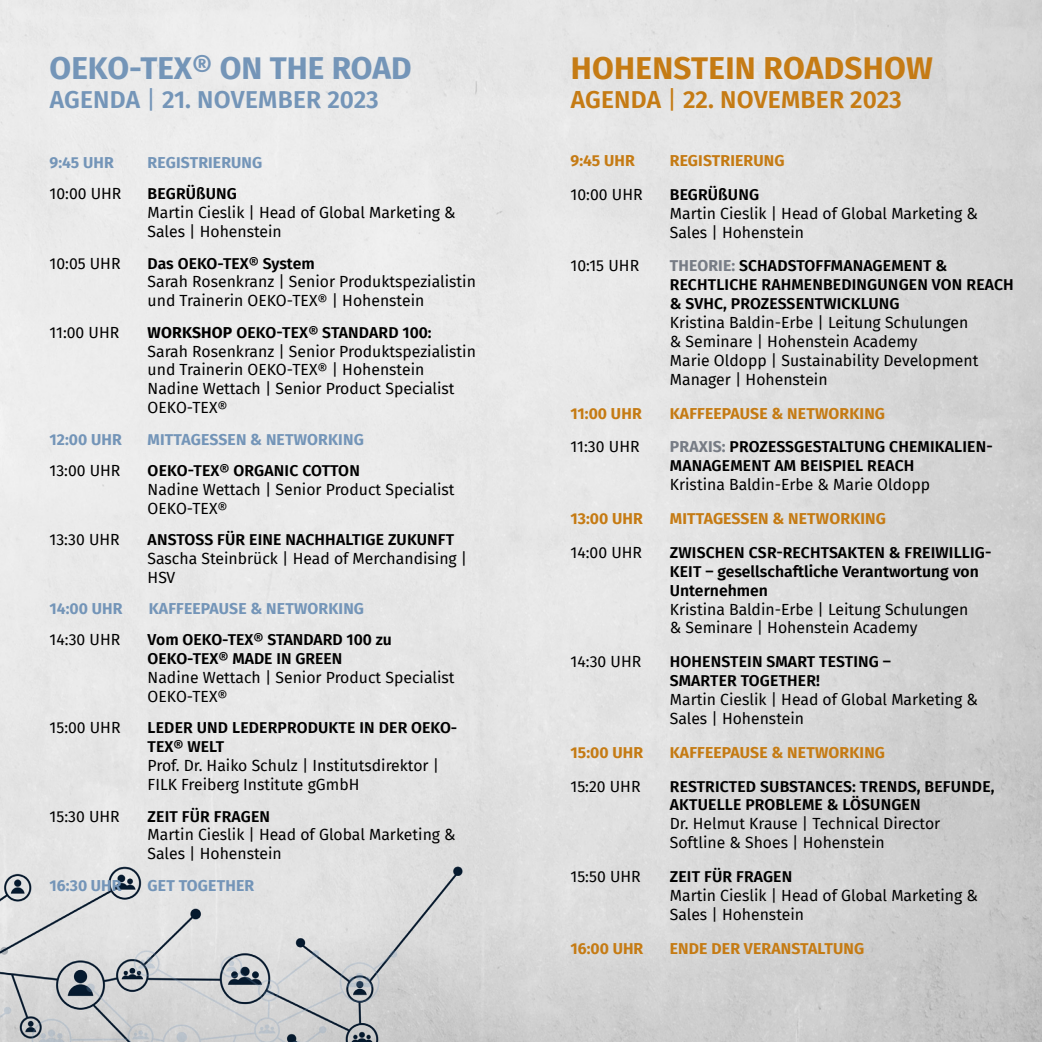
<style>
.page{position:relative;width:1042px;height:1042px;background:#fff}
.page>*{position:absolute;margin:0;border:0;box-sizing:border-box;transform-origin:0 0}
.t1{font:700 31.5px "Fira Sans";color:#7495b8}
.t2{font:700 31.5px "Fira Sans";letter-spacing:.01em;color:#c57b14}
.t3{font:600 24.5px "Fira Sans";letter-spacing:.01em;color:#7495b8}
.t4{font:600 24.5px "Fira Sans";letter-spacing:.01em;color:#c57b14}
.t5{font:15.75px/18.9px "Fira Sans";color:#000}
.t6{font:600 15.75px/18.9px "Fira Sans";letter-spacing:.01em;color:#000}
.t7{font:700 15.75px "Fira Sans";letter-spacing:.01em;color:#c57b14}
.t8{font:700 15.75px "Fira Sans";letter-spacing:.01em;color:#7495b8}
.s1{font-weight:400}
.s2{font-weight:600}
.s3{font-weight:700}
.s4{font-weight:700;color:#777c85}
</style>
<div class="page">
<img style="left:0;top:0;width:1042px;height:1042px">
<p class="t1" style="left:50px;top:42px;width:363px">OEKO-TEX® ON THE ROAD</p>
<p class="t3" style="left:50px;top:80px;width:331px">AGENDA <span class="s1">|</span> 21. NOVEMBER 2023</p>
<p class="t8" style="left:50px;top:149px;width:66px">9:45 UHR</p>
<p class="t8" style="left:148px;top:149px;width:116px">REGISTRIERUNG</p>
<p class="t5" style="left:50px;top:184px;width:73px">10:00 UHR</p>
<p class="t5" style="left:148px;top:184px;width:310px"><span class="s2">BEGRÜßUNG<br></span>Martin Cieslik | Head of Global Marketing &amp;<br>Sales | Hohenstein</p>
<p class="t5" style="left:50px;top:253px;width:72px">10:05 UHR</p>
<p class="t5" style="left:148px;top:253px;width:330px"><span class="s2">Das OEKO-TEX® System<br></span>Sarah Rosenkranz | Senior Produktspezialistin und Trainerin OEKO-TEX® | Hohenstein</p>
<p class="t5" style="left:50px;top:322px;width:71px">11:00 UHR</p>
<p class="t5" style="left:148px;top:322px;width:330px"><span class="s3">WORKSHOP</span> <span class="s2">OEKO-TEX® STANDARD 100:<br></span>Sarah Rosenkranz | Senior Produktspezialistin und Trainerin OEKO-TEX® | Hohenstein Nadine Wettach | Senior Product Specialist OEKO-TEX®</p>
<p class="t8" style="left:50px;top:426px;width:74px">12:00 UHR</p>
<p class="t8" style="left:148px;top:426px;width:218px">MITTAGESSEN &amp; NETWORKING</p>
<p class="t5" style="left:50px;top:460px;width:72px">13:00 UHR</p>
<p class="t5" style="left:148px;top:460px;width:308px"><span class="s2">OEKO-TEX® ORGANIC COTTON<br></span>Nadine Wettach | Senior Product Specialist<br>OEKO-TEX®</p>
<p class="t5" style="left:50px;top:530px;width:72px">13:30 UHR</p>
<p class="t5" style="left:148px;top:530px;width:321px"><span class="s2">ANSTOSS FÜR EINE NACHHALTIGE ZUKUNFT<br></span>Sascha Steinbrück | Head of Merchandising |<br>HSV</p>
<p class="t8" style="left:50px;top:595px;width:75px">14:00 UHR</p>
<p class="t8" style="left:149px;top:595px;width:217px">KAFFEEPAUSE &amp; NETWORKING</p>
<p class="t5" style="left:50px;top:630px;width:72px">14:30 UHR</p>
<p class="t5" style="left:148px;top:630px;width:308px"><span class="s2">Vom OEKO-TEX® STANDARD 100 zu<br>OEKO-TEX® MADE IN GREEN<br></span>Nadine Wettach | Senior Product Specialist<br>OEKO-TEX®</p>
<p class="t5" style="left:50px;top:718px;width:72px">15:00 UHR</p>
<p class="t5" style="left:148px;top:718px;width:311px"><span class="s2">LEDER UND LEDERPRODUKTE IN DER OEKO-<br>TEX® WELT<br></span>Prof. Dr. Haiko Schulz | Institutsdirektor |<br>FILK Freiberg Institute gGmbH</p>
<p class="t5" style="left:50px;top:806px;width:72px">15:30 UHR</p>
<p class="t5" style="left:148px;top:806px;width:310px"><span class="s2">ZEIT FÜR FRAGEN<br></span>Martin Cieslik | Head of Global Marketing &amp;<br>Sales | Hohenstein</p>
<p class="t8" style="left:50px;top:872px;width:73px">16:30 UHR</p>
<p class="t8" style="left:148px;top:872px;width:108px">GET TOGETHER</p>
<p class="t2" style="left:571px;top:42px;width:364px">HOHENSTEIN ROADSHOW</p>
<p class="t4" style="left:571px;top:80px;width:332px">AGENDA <span class="s1">|</span> 22. NOVEMBER 2023</p>
<p class="t7" style="left:570px;top:147px;width:66px">9:45 UHR</p>
<p class="t7" style="left:670px;top:147px;width:116px">REGISTRIERUNG</p>
<p class="t5" style="left:570px;top:184px;width:74px">10:00 UHR</p>
<p class="t5" style="left:670px;top:184px;width:310px"><span class="s2">BEGRÜßUNG<br></span>Martin Cieslik | Head of Global Marketing &amp;<br>Sales | Hohenstein</p>
<p class="t5" style="left:570px;top:256px;width:70px">10:15 UHR</p>
<p class="t6" style="left:670px;top:256px;width:345px"><span class="s4">THEORIE:</span> SCHADSTOFFMANAGEMENT &amp;<br>RECHTLICHE RAHMENBEDINGUNGEN VON REACH &amp; SVHC, PROZESSENTWICKLUNG</p>
<p class="t5" style="left:670px;top:313px;width:310px">Kristina Baldin-Erbe | Leitung Schulungen &amp; Seminare | Hohenstein Academy<br>Marie Oldopp | Sustainability Development Manager | Hohenstein</p>
<p class="t7" style="left:570px;top:400px;width:73px">11:00 UHR</p>
<p class="t7" style="left:670px;top:400px;width:217px">KAFFEEPAUSE &amp; NETWORKING</p>
<p class="t5" style="left:570px;top:437px;width:71px">11:30 UHR</p>
<p class="t6" style="left:670px;top:436px;width:324px"><span class="s4">PRAXIS:</span> PROZESSGESTALTUNG CHEMIKALIEN-<br>MANAGEMENT AM BEISPIEL REACH<br><span class="s1">Kristina Baldin-Erbe &amp; Marie Oldopp</span></p>
<p class="t7" style="left:570px;top:505px;width:74px">13:00 UHR</p>
<p class="t7" style="left:670px;top:505px;width:218px">MITTAGESSEN &amp; NETWORKING</p>
<p class="t5" style="left:570px;top:542px;width:73px">14:00 UHR</p>
<p class="t6" style="left:670px;top:542px;width:323px">ZWISCHEN CSR-RECHTSAKTEN &amp; FREIWILLIG-KEIT – gesellschaftliche Verantwortung von Unternehmen<br><span class="s1">Kristina Baldin-Erbe | Leitung Schulungen<br>&amp; Seminare | Hohenstein Academy</span></p>
<p class="t5" style="left:570px;top:652px;width:72px">14:30 UHR</p>
<p class="t6" style="left:670px;top:651px;width:223px">HOHENSTEIN SMART TESTING –</p>
<p class="t5" style="left:670px;top:671px;width:310px"><span class="s2">SMARTER TOGETHER!<br></span>Martin Cieslik | Head of Global Marketing &amp;<br>Sales | Hohenstein</p>
<p class="t7" style="left:570px;top:739px;width:74px">15:00 UHR</p>
<p class="t7" style="left:670px;top:739px;width:217px">KAFFEEPAUSE &amp; NETWORKING</p>
<p class="t5" style="left:570px;top:776px;width:71px">15:20 UHR</p>
<p class="t6" style="left:670px;top:775px;width:326px">RESTRICTED SUBSTANCES: TRENDS, BEFUNDE, AKTUELLE PROBLEME &amp; LÖSUNGEN<br><span class="s1">Dr. Helmut Krause | Technical Director Softline &amp; Shoes | Hohenstein</span></p>
<p class="t5" style="left:570px;top:866px;width:72px">15:50 UHR</p>
<p class="t5" style="left:670px;top:866px;width:310px"><span class="s2">ZEIT FÜR FRAGEN<br></span>Martin Cieslik | Head of Global Marketing &amp;<br>Sales | Hohenstein</p>
<p class="t7" style="left:570px;top:935px;width:74px">16:00 UHR</p>
<p class="t7" style="left:670px;top:935px;width:196px">ENDE DER VERANSTALTUNG</p>
</div>
